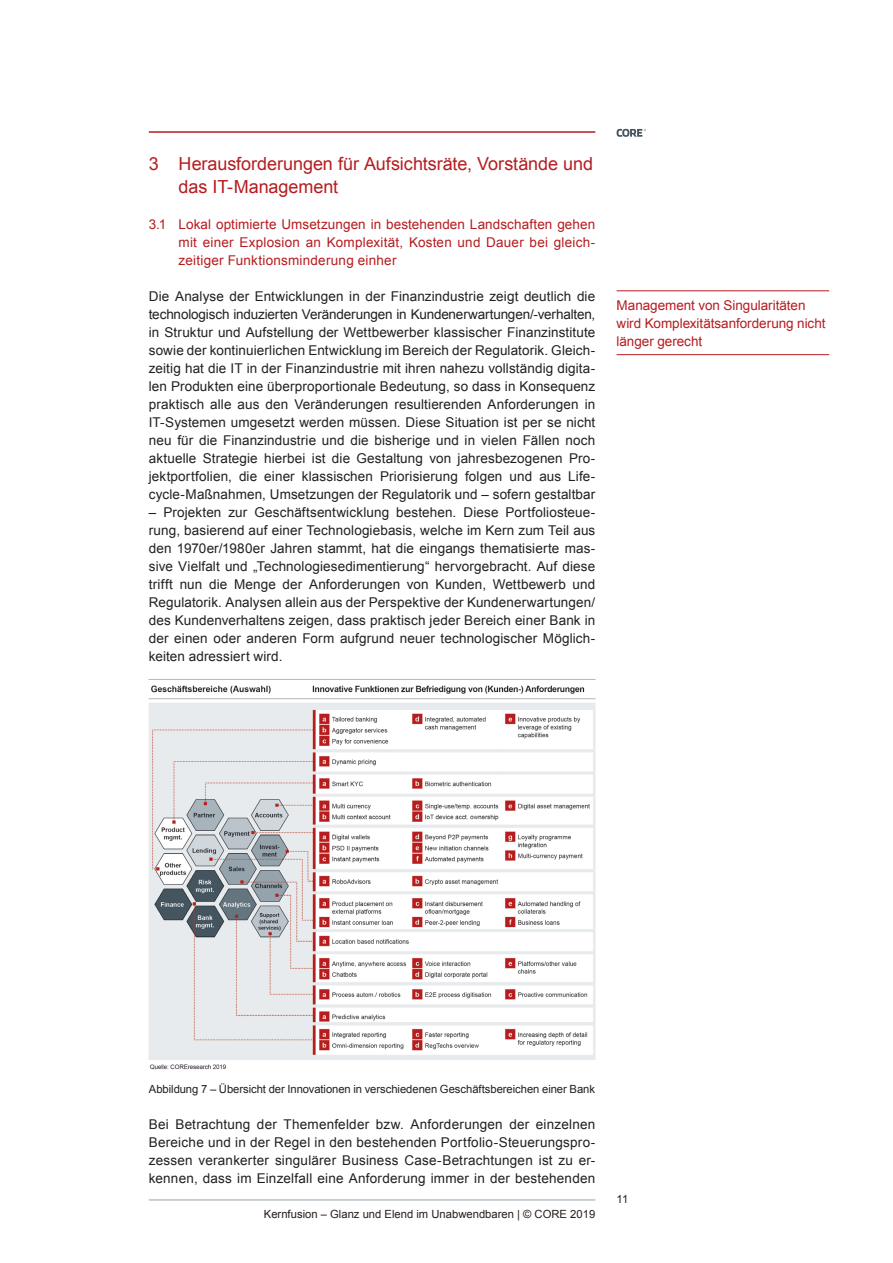
<style>
.page{position:relative;width:893px;height:1263px;background:#fff}
.page>*{position:absolute;margin:0;border:0;box-sizing:border-box;transform-origin:0 0}
.t1{font:18px/22.5px "Arial";letter-spacing:-.005em;color:#b61c20}
.t2{font:13.5px/18px "Arial";letter-spacing:.01em;color:#231f20;text-align:justify}
.t3{font:13.5px/18px "Arial";color:#b61c20;text-align:justify}
.t4{font:11.25px "Arial";letter-spacing:-.005em;color:#231f20}
</style>
<div class="page">
<img style="left:149px;top:679px;width:446px;height:391px">
<hr style="left:149px;top:131px;width:446px;height:2px;background:#b61c20">
<hr style="left:149px;top:1199px;width:446px;height:1px;background:#94a0a9">
<svg style="left:617px;top:129px;width:29px;height:8px"></svg>
<hr style="left:617px;top:290px;width:212px;height:1px;background:#b61c20">
<hr style="left:617px;top:354px;width:212px;height:1px;background:#b61c20">
<h1 class="t1" style="left:179px;top:153px;width:416px;text-indent:-30px">3 Herausforderungen für Aufsichtsräte, Vorstände und das IT-Management</h1>
<p class="t3" style="left:179px;top:216px;width:418px;text-indent:-30px">3.1 Lokal optimierte Umsetzungen in bestehenden Landschaften gehen mit einer Explosion an Komplexität, Kosten und Dauer bei gleich&shy;zeitiger Funktionsminderung einher</p>
<p class="t2" style="left:149px;top:288px;width:448px">Die Analyse der Entwicklungen in der Finanzindustrie zeigt deutlich die technologisch induzierten Veränderungen in Kundenerwartungen/-verhalten, in Struktur und Aufstellung der Wettbewerber klassischer Finanzinstitute sowie der kontinuierlichen Entwicklung im Bereich der Regulatorik. Gleich&shy;zeitig hat die IT in der Finanzindustrie mit ihren nahezu vollständig digita&shy;len Produkten eine überproportionale Bedeutung, so dass in Konsequenz praktisch alle aus den Veränderungen resultierenden Anforderungen in IT-Systemen umgesetzt werden müssen. Diese Situation ist per se nicht neu für die Finanzindustrie und die bisherige und in vielen Fällen noch aktuelle Strategie hierbei ist die Gestaltung von jahresbezogenen Pro&shy;jektportfolien, die einer klassischen Priorisierung folgen und aus Life&shy;cycle-Maßnahmen, Umsetzungen der Regulatorik und – sofern gestaltbar</p>
<p class="t2" style="left:149px;top:504px;width:448px">– Projekten zur Geschäftsentwicklung bestehen. Diese Portfoliosteue&shy;rung, basierend auf einer Technologiebasis, welche im Kern zum Teil aus den 1970er/1980er Jahren stammt, hat die eingangs thematisierte mas&shy;sive Vielfalt und „Technologiesedimentierung“ hervorgebracht. Auf diese trifft nun die Menge der Anforderungen von Kunden, Wettbewerb und Regulatorik. Analysen allein aus der Perspektive der Kundenerwartungen/ des Kundenverhaltens zeigen, dass praktisch jeder Bereich einer Bank in der einen oder anderen Form aufgrund neuer technologischer Möglich&shy;keiten adressiert wird.</p>
<p class="t3" style="left:617px;top:296px;width:210px;text-align:left">Management von Singularitäten wird Komplexitätsanforderung nicht länger gerecht</p>
<p class="t4" style="left:149px;top:1082px;width:448px">Abbildung 7 – Übersicht der Innovationen in verschiedenen Geschäftsbereichen einer Bank</p>
<p class="t2" style="left:149px;top:1116px;width:448px">Bei Betrachtung der Themenfelder bzw. Anforderungen der einzelnen Bereiche und in der Regel in den bestehenden Portfolio-Steuerungspro&shy;zessen verankerter singulärer Business Case-Betrachtungen ist zu er&shy;kennen, dass im Einzelfall eine Anforderung immer in der bestehenden</p>
<p class="t4" style="left:264px;top:1207px;width:333px">Kernfusion – Glanz und Elend im Unabwendbaren | © CORE 2019</p>
<p class="t4" style="left:617px;top:1191px;width:13px">11</p>
</div>
